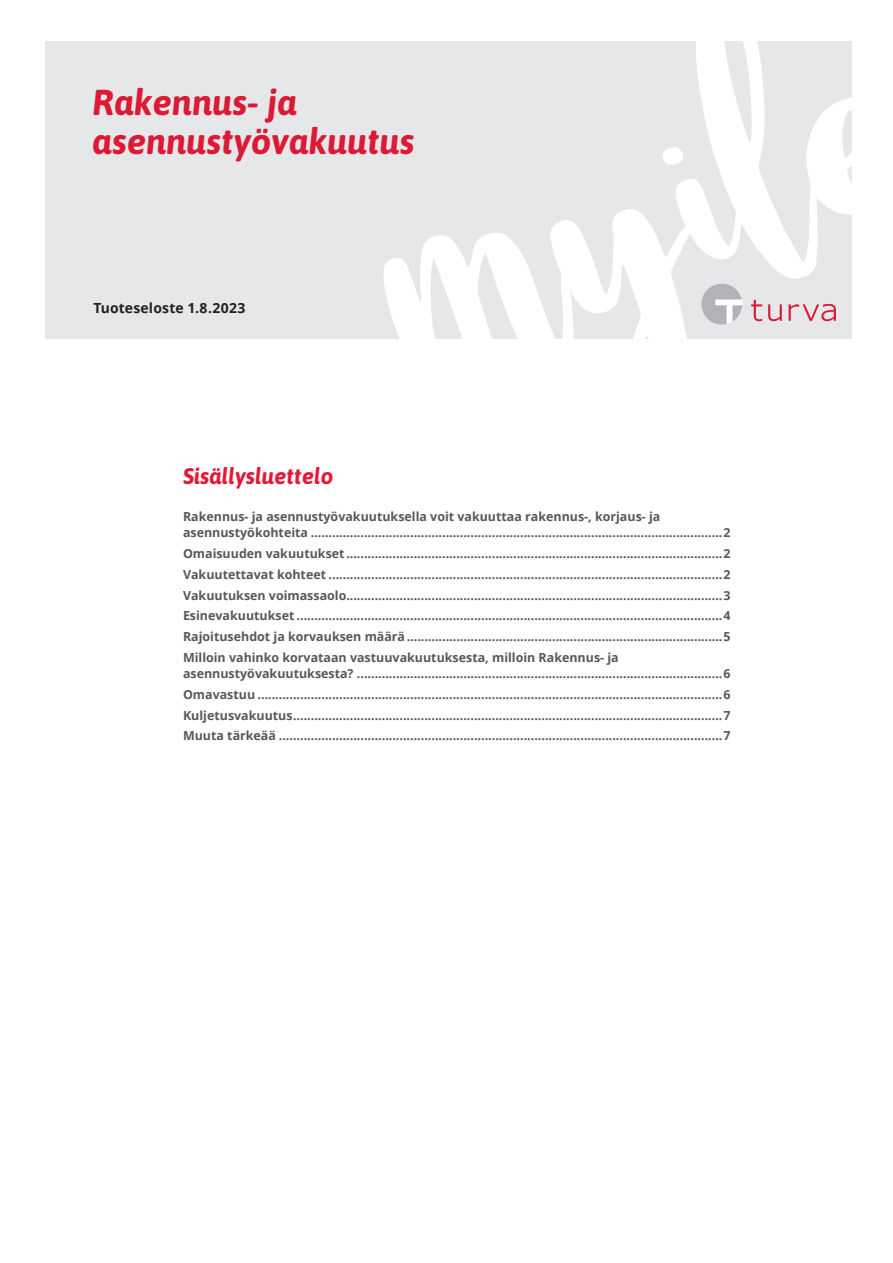
<style>
.page{position:relative;width:893px;height:1263px;background:#fff}
.page>*{position:absolute;margin:0;border:0;box-sizing:border-box;transform-origin:0 0}
._0_Kansi_Otsikko{font:italic 700 36px/39px "Asap";color:#dc1a36}
._1_Pääotsikko_ilman{font:italic 700 22.5px "Asap";color:#e51836}
._0_Takakansi_Väliots{font:700 13.95px "Open Sans";letter-spacing:.01em;color:#231f20}
.t1{font:700 12.45px/15.8px "Open Sans";color:#57585a}
</style>
<div class="page">
<div style="left:45px;top:42px;width:807px;height:297px;background:#e6e7e9"></div>
<svg style="left:383px;top:41px;width:469px;height:298px"></svg>
<p class="_0_Kansi_Otsikko" style="left:93px;top:81px;width:324px">Rakennus- ja asennustyövakuutus</p>
<p class="_0_Takakansi_Väliots" style="left:93px;top:298px;width:154px">Tuoteseloste 1.8.2023</p>
<p class="_1_Pääotsikko_ilman" style="left:183px;top:460px;width:152px">Sisällysluettelo</p>
<p class="t1" style="left:183px;top:508px;width:549px">Rakennus- ja asennustyövakuutuksella voit vakuuttaa rakennus-, korjaus- ja asennustyökohteita ....................................................................................................................2</p>
<p class="t1" style="left:183px;top:545px;width:549px">Omaisuuden vakuutukset ..........................................................................................................2</p>
<p class="t1" style="left:183px;top:566px;width:549px">Vakuutettavat kohteet ...............................................................................................................2</p>
<p class="t1" style="left:183px;top:587px;width:549px">Vakuutuksen voimassaolo..........................................................................................................3</p>
<p class="t1" style="left:183px;top:608px;width:549px">Esinevakuutukset ........................................................................................................................4</p>
<p class="t1" style="left:183px;top:628px;width:549px">Rajoitusehdot ja korvauksen määrä.........................................................................................5</p>
<p class="t1" style="left:183px;top:649px;width:549px">Milloin vahinko korvataan vastuuvakuutuksesta, milloin Rakennus- ja asennustyövakuutuksesta? .......................................................................................................6</p>
<p class="t1" style="left:183px;top:686px;width:549px">Omavastuu ...................................................................................................................................6</p>
<p class="t1" style="left:183px;top:707px;width:549px">Kuljetusvakuutus.........................................................................................................................7</p>
<p class="t1" style="left:183px;top:728px;width:549px">Muuta tärkeää .............................................................................................................................7</p>
</div>
